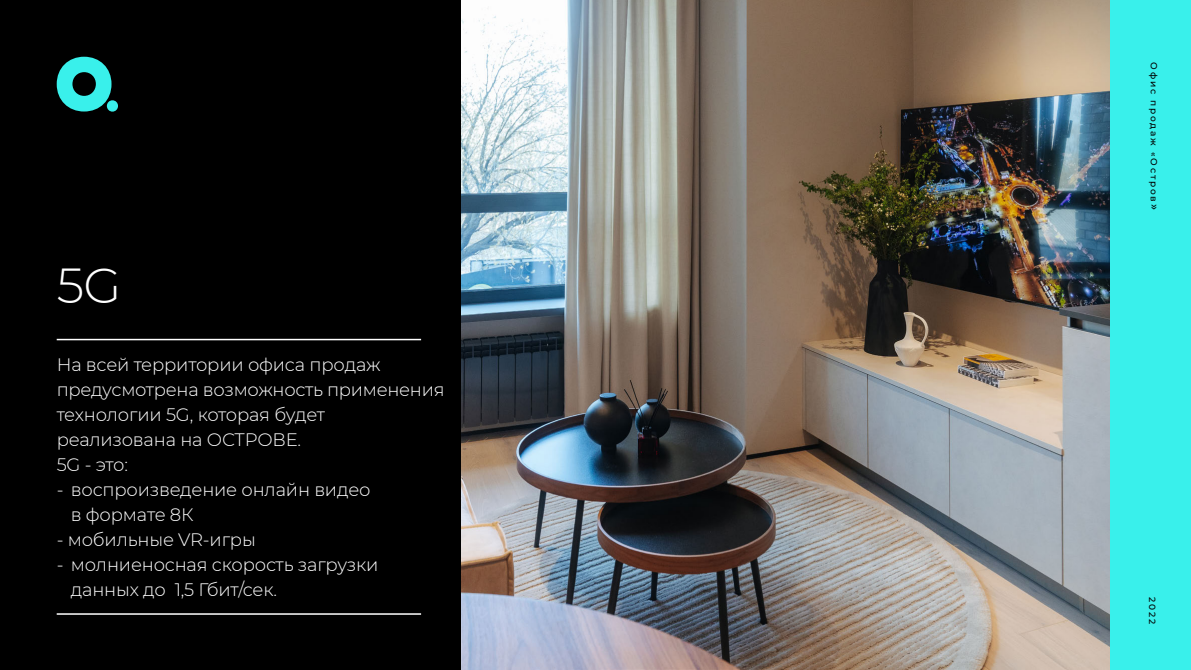
<style>
.page{position:relative;width:1191px;height:670px;background:#000}
.page>*{position:absolute;margin:0;border:0;box-sizing:border-box;transform-origin:0 0}
.t1{font:300 49px "Montserrat";color:#fff}
.t2{font:300 18px/25px "Montserrat";letter-spacing:-.01em;color:#fff}
.t3{font:500 9px "Montserrat";letter-spacing:.2em;color:#000}
.s1{font-size:12px}
</style>
<div class="page">
<img style="left:461px;top:0;width:649px;height:670px">
<svg style="left:57px;top:57px;width:61px;height:55px"></svg>
<hr style="left:57px;top:339px;width:364px;height:1px;background:#fff">
<hr style="left:57px;top:613px;width:364px;height:1px;background:#fff">
<div style="left:1110px;top:0;width:81px;height:670px;background:#39f0eb"></div>
<h1 class="t1" style="left:57px;top:252px;width:66px">5G</h1>
<p class="t2" style="left:57px;top:351px;width:389px">На всей территории офиса продаж предусмотрена возможность применения технологии 5G, которая будет реализована на ОСТРОВЕ.<br>5G - это:</p>
<p class="t2" style="left:71px;top:476px;width:301px;text-indent:-14px">- воспроизведение онлайн видео в формате 8К</p>
<p class="t2" style="left:57px;top:526px;width:201px">- мобильные VR-игры</p>
<p class="t2" style="left:71px;top:551px;width:309px;text-indent:-14px">- молниеносная скорость загрузки данных до 1,5 Гбит/сек.</p>
<p class="t3" style="left:1160px;top:62px;width:149px;rotate:90deg">Офис продаж «Остров<span class="s1">»</span></p>
<p class="t3" style="left:1158px;top:597px;width:28px;rotate:90deg">2022</p>
</div>
